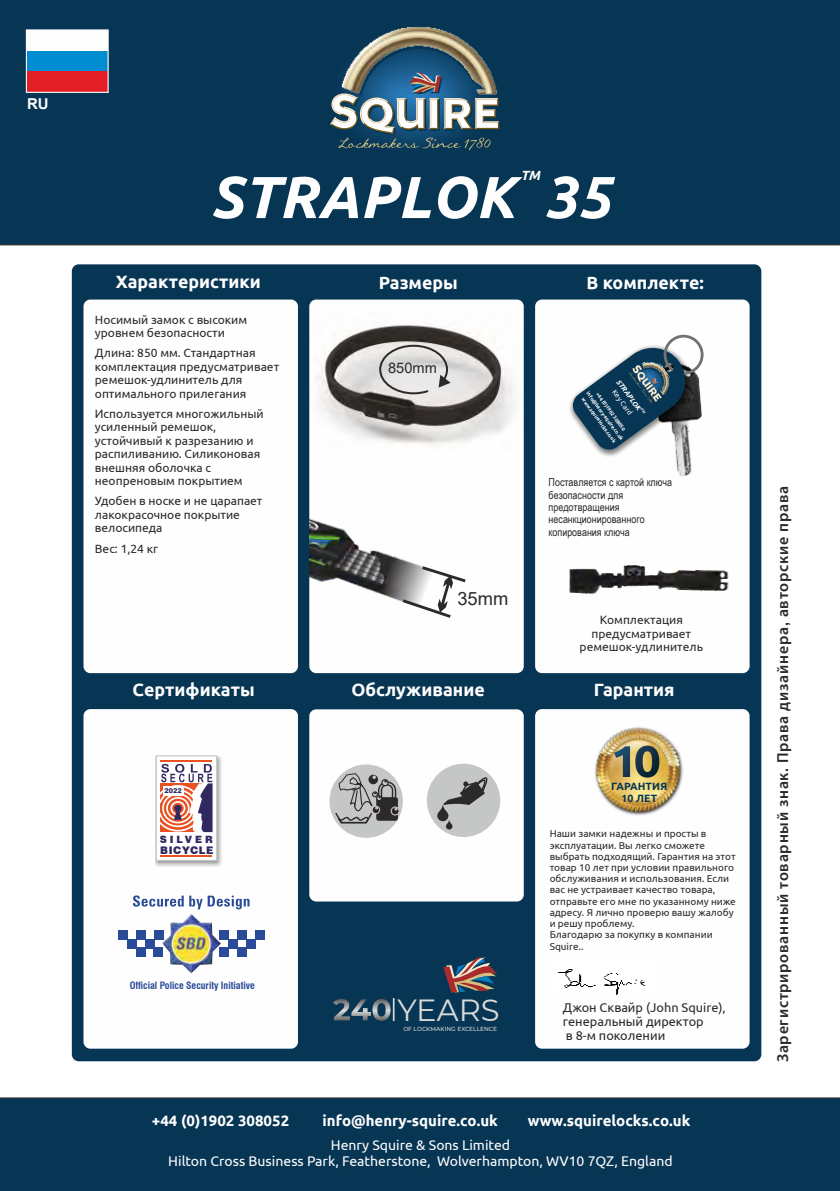
<style>
.page{position:relative;width:840px;height:1191px;background:#fff}
.page>*{position:absolute;margin:0;border:0;box-sizing:border-box;transform-origin:0 0}
.t1{font:italic 700 59px "Ubuntu";color:#fefefe}
.t2{font:30.6px "Montserrat";color:#d9dada}
.t3{font:18.4px "Arial";color:#2b2a29}
.t4{font:700 17.8px "Ubuntu";color:#fefefe}
.t5{font:600 16px "Myriad Pro";letter-spacing:.045em;color:#2b2a29}
.t6{font:700 15px "Ubuntu";color:#fefefe}
.t7{font:700 15px "Arial";color:#fefefe}
.t8{font:14.6px "Arial";color:#2b2a29}
.t9{font:14px/15.6px "Ubuntu";color:#fefefe;text-align:center}
.t10{font:italic 700 13.2px "Ubuntu";color:#fefefe}
.t11{font:12.8px/14.2px "Ubuntu";color:#2b2a29}
.t12{font:12px/13.4px "Ubuntu";color:#2b2a29}
.t13{font:11px/12.4px "Arial Narrow";color:#2b2a29}
.t14{font:700 10.6px/11.8px "Ubuntu";color:#073554;text-align:center}
.t15{font:900 10.4px "Swiss 721 BT";letter-spacing:.055em;color:#302861}
.t16{font:10px/11.2px "Ubuntu";color:#2b2a29}
.t17{font:900 10px "Swiss 721 BT";letter-spacing:.285em;color:#302861}
.t18{font:700 9.8px "Swis 721 Cn BT";color:#2a4b98}
.t19{font:italic 700 7.2px "Ubuntu";color:#fefefe}
.t20{font:7.2px "Ubuntu";color:#fefefe}
.t21{font:900 6.6px "Arial";color:#302861}
.t22{font:500 5.8px "Montserrat";color:#d9dada}
.t23{font:700 5px "Ubuntu";color:#fefefe}
.s1{font-family:"Swis 721 Cn BT";font-weight:700}
</style>
<div class="page">
<div style="left:72px;top:264px;width:689px;height:797px;background:#073554;border-radius:7px"></div>
<div style="left:83px;top:299px;width:215px;height:374px;background:#fefefe;border-radius:7px"></div>
<div style="left:309px;top:299px;width:214px;height:374px;background:#fefefe;border-radius:7px"></div>
<div style="left:535px;top:299px;width:214px;height:374px;background:#fefefe;border-radius:7px"></div>
<div style="left:83px;top:709px;width:215px;height:339px;background:#fefefe;border-radius:7px"></div>
<div style="left:535px;top:709px;width:214px;height:339px;background:#fefefe;border-radius:7px"></div>
<div style="left:0;top:0;width:839px;height:245px;background:#073554"></div>
<div style="left:0;top:1097px;width:839px;height:94px;background:#073554"></div>
<img style="left:331px;top:150px;width:166px;height:4px">
<img style="left:339px;top:27px;width:159px;height:3px">
<svg style="left:330px;top:30px;width:170px;height:120px"></svg>
<img style="left:557px;top:969px;width:90px;height:26px">
<img style="left:309px;top:311px;width:215px;height:138px">
<img style="left:310px;top:518px;width:106px;height:83px">
<svg style="left:399px;top:564px;width:67px;height:54px"></svg>
<svg style="left:378px;top:344px;width:72px;height:51px"></svg>
<img style="left:569px;top:565px;width:160px;height:31px">
<div style="left:26px;top:30px;width:82px;height:21px;background:#fefefe"></div>
<div style="left:26px;top:51px;width:82px;height:21px;background:#008dd2"></div>
<div style="left:26px;top:72px;width:82px;height:20px;background:#e31e24"></div>
<div style="left:26px;top:29px;width:83px;height:64px;border:1px solid #fefefe"></div>
<img style="left:595px;top:727px;width:88px;height:89px">
<svg style="left:612px;top:745px;width:48px;height:34px"></svg>
<img style="left:676px;top:357px;width:28px;height:120px">
<div style="left:565px;top:343px;width:127px;height:116px;background:#2b2a29;opacity:.62"></div>
<div style="left:663px;top:335px;width:40px;height:40px;border:3px solid #727271;border-radius:50%"></div>
<div style="left:309px;top:709px;width:214px;height:192px;background:#fefefe;border-radius:7px"></div>
<div style="left:426px;top:763px;width:74px;height:74px;background:#c5c6c6;border-radius:50%"></div>
<div style="left:329px;top:764px;width:73px;height:74px;background:#c5c6c6;border-radius:50%"></div>
<svg style="left:334px;top:773px;width:63px;height:53px"></svg>
<svg style="left:437px;top:768px;width:56px;height:61px"></svg>
<svg style="left:333px;top:999px;width:58px;height:22px"></svg>
<hr style="left:392px;top:998px;width:2px;height:23px;background:#d9dada">
<svg style="left:443px;top:956px;width:54px;height:37px"></svg>
<img style="left:162px;top:914px;width:59px;height:59px">
<svg style="left:133px;top:895px;width:116px;height:14px"></svg>
<div style="left:136px;top:930px;width:9px;height:9px;background:#2a4b98"></div>
<div style="left:118px;top:930px;width:9px;height:9px;background:#2a4b98"></div>
<div style="left:154px;top:930px;width:9px;height:9px;background:#2a4b98"></div>
<div style="left:127px;top:939px;width:9px;height:9px;background:#2a4b98"></div>
<div style="left:145px;top:939px;width:9px;height:9px;background:#2a4b98"></div>
<div style="left:136px;top:948px;width:9px;height:9px;background:#2a4b98"></div>
<div style="left:154px;top:948px;width:9px;height:9px;background:#2a4b98"></div>
<div style="left:237px;top:930px;width:9px;height:9px;background:#2a4b98"></div>
<div style="left:255px;top:930px;width:9px;height:9px;background:#2a4b98"></div>
<div style="left:220px;top:930px;width:9px;height:9px;background:#2a4b98"></div>
<div style="left:246px;top:939px;width:9px;height:9px;background:#2a4b98"></div>
<div style="left:229px;top:939px;width:9px;height:9px;background:#2a4b98"></div>
<div style="left:238px;top:948px;width:9px;height:9px;background:#2a4b98"></div>
<div style="left:220px;top:948px;width:9px;height:9px;background:#2a4b98"></div>
<img style="left:155px;top:756px;width:66px;height:110px">
<div style="left:156px;top:755px;width:61px;height:106px;background:#fefefe;border:1px solid #c5c6c6"></div>
<svg style="left:157px;top:764px;width:55px;height:68px"></svg>
<hr style="left:160px;top:760px;width:52px;height:1px;background:#e85222">
<hr style="left:160px;top:856px;width:52px;height:1px;background:#e85222">
<div style="left:163px;top:785px;width:21px;height:10px;background:#fefefe"></div>
<svg style="left:570px;top:343px;width:119px;height:108px"></svg>
<p class="t7" style="left:27px;top:93px;width:23px">RU</p>
<p class="t10" style="left:520px;top:168px;width:21px">TM</p>
<h1 class="t1" style="left:210px;top:161px;width:401px">STRAPLOK 35</h1>
<h3 class="t4" style="left:116px;top:270px;width:147px">Характеристики</h3>
<h3 class="t4" style="left:378px;top:271px;width:80px">Размеры</h3>
<p class="t12" style="left:95px;top:312px;width:154px">Носимый замок с высоким уровнем безопасности</p>
<p class="t12" style="left:95px;top:346px;width:186px">Длина: 850 мм. Стандартная комплектация предусматривает ремешок-удлинитель для оптимального прилегания</p>
<p class="t12" style="left:95px;top:407px;width:170px">Используется многожильный усиленный ремешок, устойчивый к разрезанию и распиливанию. Силиконовая внешняя оболочка с неопреновым покрытием</p>
<p class="t12" style="left:95px;top:494px;width:169px">Удобен в носке и не царапает лакокрасочное покрытие велосипеда</p>
<p class="t12" style="left:95px;top:541px;width:65px">Вес: 1,24 кг</p>
<p class="t8" style="left:388px;top:358px;width:50px">850mm</p>
<h3 class="t3" style="left:457px;top:585px;width:52px">35mm</h3>
<h3 class="t4" style="left:586px;top:271px;width:119px">В комплекте:</h3>
<p class="t19" style="left:621px;top:377px;width:38px;rotate:54deg">STRAPLOK</p>
<p class="t20" style="left:617px;top:388px;width:30px;rotate:54deg">Key Card</p>
<p class="t23" style="left:590px;top:390px;width:60px;rotate:54deg">info@henry-squire.co.uk</p>
<p class="t23" style="left:599px;top:391px;width:47px;rotate:54deg">+44 (0)1902 308050</p>
<p class="t23" style="left:585px;top:396px;width:56px;rotate:54deg">www.squirelocks.co.uk</p>
<p class="t13" style="left:548px;top:476px;width:125px">Поставляется с картой ключа безопасности для предотвращения несанкционированного копирования ключа</p>
<p class="t12" style="left:579px;top:613px;width:125px;text-align:center">Комплектация предусматривает ремешок-удлинитель</p>
<h3 class="t4" style="left:132px;top:679px;width:123px">Сертификаты</h3>
<h3 class="t4" style="left:351px;top:678px;width:135px">Обслуживание</h3>
<h3 class="t4" style="left:593px;top:679px;width:82px">Гарантия</h3>
<p class="t21" style="left:164px;top:786px;width:19px">2022</p>
<p class="t17" style="left:160px;top:833px;width:54px">SILVER</p>
<p class="t15" style="left:160px;top:844px;width:55px">BICYCLE</p>
<p class="t18" style="left:130px;top:979px;width:127px">Official Police Security Initiative</p>
<h2 class="t2" style="left:397px;top:989px;width:104px">YEARS</h2>
<p class="t22" style="left:403px;top:1025px;width:95px">OF LOCKMAKING EXCELLENCE</p>
<p class="t14" style="left:610px;top:780px;width:58px">ГАРАНТИЯ<br>10 ЛЕТ</p>
<p class="t16" style="left:549px;top:828px;width:187px">Наши замки надежны и просты в эксплуатации. Вы легко сможете выбрать подходящий. Гарантия на этот товар 10 лет при условии правильного обслуживания и использования. Если вас не устраивает качество товара, отправьте его мне по указанному ниже адресу. Я лично проверю вашу жалобу и решу проблему.<br>Благодарю за покупку в компании<br>Squire..</p>
<p class="t11" style="left:562px;top:999px;width:164px">Джон Сквайр (John Squire), генеральный директор<br>в 8-м поколении</p>
<p class="t6" style="left:152px;top:1111px;width:139px">+44 (0)1902 308052</p>
<p class="t6" style="left:527px;top:1111px;width:164px">www.squirelocks.co.uk</p>
<p class="t6" style="left:322px;top:1111px;width:177px">info@henry-squire.co.uk</p>
<p class="t9" style="left:168px;top:1137px;width:505px">Henry Squire &amp; Sons Limited<br>Hilton Cross Business Park, Featherstone, Wolverhampton, WV10 7QZ, England</p>
<h3 class="t5" style="left:772px;top:1062px;width:578px;rotate:-90deg">Зарегистрированный товарный знак<span class="s1">.</span> Права дизайнера<span class="s1">,</span> авторские права</h3>
</div>
